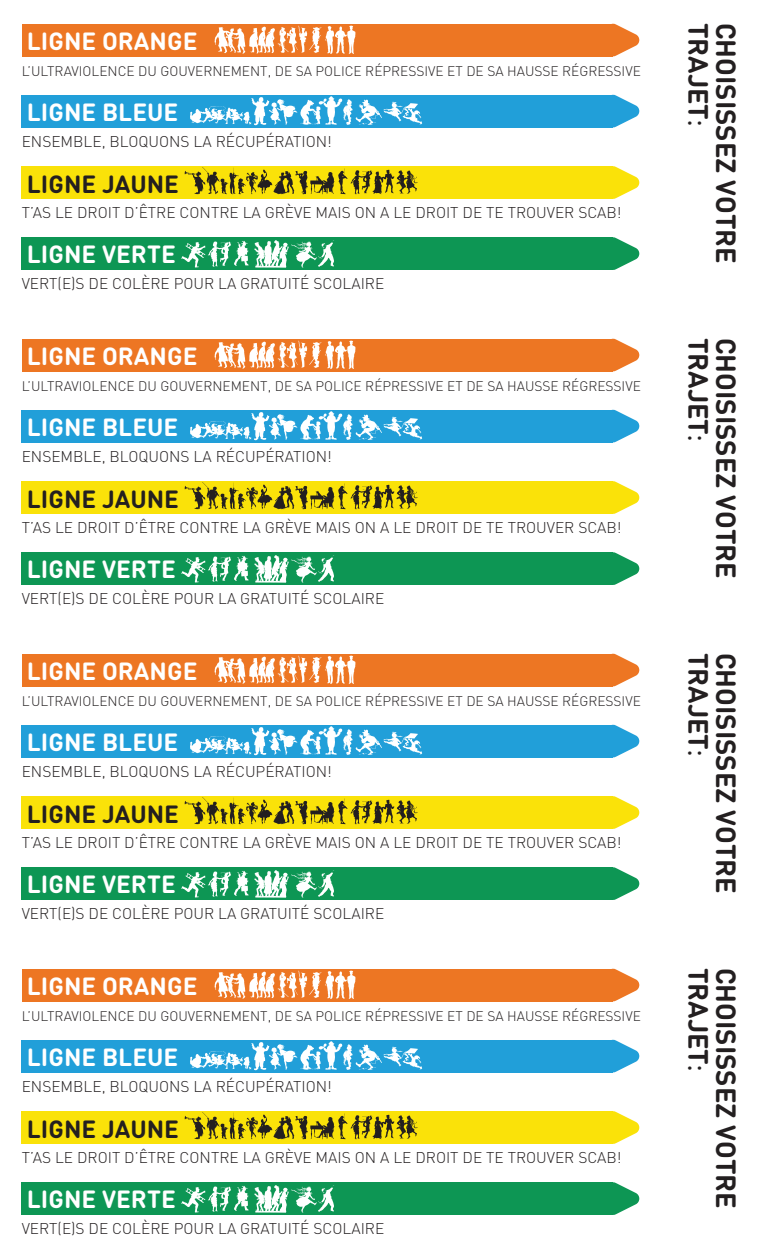
<style>
.page{position:relative;width:765px;height:1260px;background:#fff}
.page>*{position:absolute;margin:0;border:0;box-sizing:border-box;transform-origin:0 0}
.t1{font:700 27.5px "DIN Round Pro";color:#231f20}
.t2{font:700 24.62px "DIN Round Pro";color:#fff}
.t3{font:700 24.62px "DIN Round Pro";color:#231f20}
.t4{font:300 15.5px "DIN Pro";color:#231f20}
.t5{font:300 13.75px "DIN Pro";color:#231f20}
.s1{font-family:"Myriad Pro";font-weight:400}
</style>
<div class="page">
<div style="left:23px;top:24px;width:590px;height:32px;background:#ed7623"></div>
<div style="left:22px;top:237px;width:591px;height:33px;background:#0d9654"></div>
<div style="left:22px;top:95px;width:591px;height:32px;background:#219fd9"></div>
<div style="left:22px;top:166px;width:591px;height:33px;background:#fae209"></div>
<svg style="left:613px;top:95px;width:26px;height:32px"></svg>
<svg style="left:613px;top:166px;width:26px;height:33px"></svg>
<svg style="left:613px;top:237px;width:26px;height:33px"></svg>
<svg style="left:613px;top:24px;width:26px;height:32px"></svg>
<svg style="left:185px;top:167px;width:233px;height:27px"></svg>
<svg style="left:214px;top:26px;width:141px;height:28px"></svg>
<svg style="left:190px;top:96px;width:232px;height:29px"></svg>
<svg style="left:181px;top:240px;width:153px;height:28px"></svg>
<div style="left:23px;top:339px;width:590px;height:32px;background:#ed7623"></div>
<div style="left:22px;top:552px;width:591px;height:33px;background:#0d9654"></div>
<div style="left:22px;top:410px;width:591px;height:32px;background:#219fd9"></div>
<div style="left:22px;top:481px;width:591px;height:33px;background:#fae209"></div>
<svg style="left:613px;top:410px;width:26px;height:32px"></svg>
<svg style="left:613px;top:481px;width:26px;height:33px"></svg>
<svg style="left:613px;top:552px;width:26px;height:33px"></svg>
<svg style="left:613px;top:339px;width:26px;height:32px"></svg>
<svg style="left:185px;top:482px;width:233px;height:27px"></svg>
<svg style="left:214px;top:341px;width:141px;height:28px"></svg>
<svg style="left:190px;top:411px;width:232px;height:29px"></svg>
<svg style="left:181px;top:555px;width:153px;height:28px"></svg>
<div style="left:23px;top:654px;width:590px;height:32px;background:#ed7623"></div>
<div style="left:22px;top:867px;width:591px;height:33px;background:#0d9654"></div>
<div style="left:22px;top:725px;width:591px;height:32px;background:#219fd9"></div>
<div style="left:22px;top:796px;width:591px;height:33px;background:#fae209"></div>
<svg style="left:613px;top:725px;width:26px;height:32px"></svg>
<svg style="left:613px;top:796px;width:26px;height:33px"></svg>
<svg style="left:613px;top:867px;width:26px;height:33px"></svg>
<svg style="left:613px;top:654px;width:26px;height:32px"></svg>
<svg style="left:185px;top:797px;width:233px;height:27px"></svg>
<svg style="left:214px;top:656px;width:141px;height:28px"></svg>
<svg style="left:190px;top:726px;width:232px;height:29px"></svg>
<svg style="left:181px;top:870px;width:153px;height:28px"></svg>
<div style="left:23px;top:969px;width:590px;height:32px;background:#ed7623"></div>
<div style="left:22px;top:1182px;width:591px;height:33px;background:#0d9654"></div>
<div style="left:22px;top:1040px;width:591px;height:32px;background:#219fd9"></div>
<div style="left:22px;top:1111px;width:591px;height:33px;background:#fae209"></div>
<svg style="left:613px;top:1040px;width:26px;height:32px"></svg>
<svg style="left:613px;top:1111px;width:26px;height:33px"></svg>
<svg style="left:613px;top:1182px;width:26px;height:33px"></svg>
<svg style="left:613px;top:969px;width:26px;height:32px"></svg>
<svg style="left:185px;top:1112px;width:233px;height:27px"></svg>
<svg style="left:214px;top:971px;width:141px;height:28px"></svg>
<svg style="left:190px;top:1041px;width:232px;height:29px"></svg>
<svg style="left:181px;top:1185px;width:153px;height:28px"></svg>
<h2 class="t2" style="left:27px;top:27px;width:172px">LIGNE ORANGE</h2>
<p class="t5" style="left:22px;top:63px;width:621px">L’ULTRAVIOLENCE DU GOUVERNEMENT, DE SA POLICE RÉPRESSIVE ET DE SA HAUSSE RÉGRESSIVE</p>
<h2 class="t2" style="left:27px;top:98px;width:153px">LIGNE BLEUE</h2>
<p class="t4" style="left:22px;top:132px;width:312px">ENSEMBLE, BLOQUONS LA RÉCUPÉRATION!</p>
<h2 class="t3" style="left:27px;top:170px;width:154px">LIGNE JAUNE</h2>
<p class="t4" style="left:22px;top:203px;width:601px">T’AS LE DROIT D’ÊTRE CONTRE LA GRÈVE MAIS ON A LE DROIT DE TE TROUVER SCAB!</p>
<h2 class="t2" style="left:27px;top:240px;width:150px">LIGNE VERTE</h2>
<p class="t4" style="left:22px;top:275px;width:364px">VERT(E)S DE COLÈRE POUR LA GRATUITÉ SCOLAIRE</p>
<h2 class="t2" style="left:27px;top:342px;width:172px">LIGNE ORANGE</h2>
<p class="t5" style="left:22px;top:378px;width:621px">L’ULTRAVIOLENCE DU GOUVERNEMENT, DE SA POLICE RÉPRESSIVE ET DE SA HAUSSE RÉGRESSIVE</p>
<h2 class="t2" style="left:27px;top:413px;width:153px">LIGNE BLEUE</h2>
<p class="t4" style="left:22px;top:447px;width:312px">ENSEMBLE, BLOQUONS LA RÉCUPÉRATION!</p>
<h2 class="t3" style="left:27px;top:485px;width:154px">LIGNE JAUNE</h2>
<p class="t4" style="left:22px;top:518px;width:601px">T’AS LE DROIT D’ÊTRE CONTRE LA GRÈVE MAIS ON A LE DROIT DE TE TROUVER SCAB!</p>
<h2 class="t2" style="left:27px;top:555px;width:150px">LIGNE VERTE</h2>
<p class="t4" style="left:22px;top:590px;width:364px">VERT(E)S DE COLÈRE POUR LA GRATUITÉ SCOLAIRE</p>
<h2 class="t2" style="left:27px;top:657px;width:172px">LIGNE ORANGE</h2>
<p class="t5" style="left:22px;top:693px;width:621px">L’ULTRAVIOLENCE DU GOUVERNEMENT, DE SA POLICE RÉPRESSIVE ET DE SA HAUSSE RÉGRESSIVE</p>
<h2 class="t2" style="left:27px;top:728px;width:153px">LIGNE BLEUE</h2>
<p class="t4" style="left:22px;top:762px;width:312px">ENSEMBLE, BLOQUONS LA RÉCUPÉRATION!</p>
<h2 class="t3" style="left:27px;top:800px;width:154px">LIGNE JAUNE</h2>
<p class="t4" style="left:22px;top:833px;width:601px">T’AS LE DROIT D’ÊTRE CONTRE LA GRÈVE MAIS ON A LE DROIT DE TE TROUVER SCAB!</p>
<h2 class="t2" style="left:27px;top:870px;width:150px">LIGNE VERTE</h2>
<p class="t4" style="left:22px;top:905px;width:364px">VERT(E)S DE COLÈRE POUR LA GRATUITÉ SCOLAIRE</p>
<h2 class="t2" style="left:27px;top:972px;width:172px">LIGNE ORANGE</h2>
<p class="t5" style="left:22px;top:1008px;width:621px">L’ULTRAVIOLENCE DU GOUVERNEMENT, DE SA POLICE RÉPRESSIVE ET DE SA HAUSSE RÉGRESSIVE</p>
<h2 class="t2" style="left:27px;top:1043px;width:153px">LIGNE BLEUE</h2>
<p class="t4" style="left:22px;top:1077px;width:312px">ENSEMBLE, BLOQUONS LA RÉCUPÉRATION!</p>
<h2 class="t3" style="left:27px;top:1115px;width:154px">LIGNE JAUNE</h2>
<p class="t4" style="left:22px;top:1148px;width:601px">T’AS LE DROIT D’ÊTRE CONTRE LA GRÈVE MAIS ON A LE DROIT DE TE TROUVER SCAB!</p>
<h2 class="t2" style="left:27px;top:1185px;width:150px">LIGNE VERTE</h2>
<p class="t4" style="left:22px;top:1220px;width:364px">VERT(E)S DE COLÈRE POUR LA GRATUITÉ SCOLAIRE</p>
<h1 class="t1" style="left:714px;top:22px;width:105px;rotate:90deg">TRAJET<span class="s1">:</span></h1>
<h1 class="t1" style="left:742px;top:22px;width:243px;rotate:90deg">CHOISISSEZ VOTRE</h1>
<h1 class="t1" style="left:714px;top:338px;width:105px;rotate:90deg">TRAJET<span class="s1">:</span></h1>
<h1 class="t1" style="left:742px;top:338px;width:243px;rotate:90deg">CHOISISSEZ VOTRE</h1>
<h1 class="t1" style="left:714px;top:653px;width:105px;rotate:90deg">TRAJET<span class="s1">:</span></h1>
<h1 class="t1" style="left:742px;top:653px;width:243px;rotate:90deg">CHOISISSEZ VOTRE</h1>
<h1 class="t1" style="left:714px;top:968px;width:105px;rotate:90deg">TRAJET<span class="s1">:</span></h1>
<h1 class="t1" style="left:742px;top:968px;width:243px;rotate:90deg">CHOISISSEZ VOTRE</h1>
</div>
